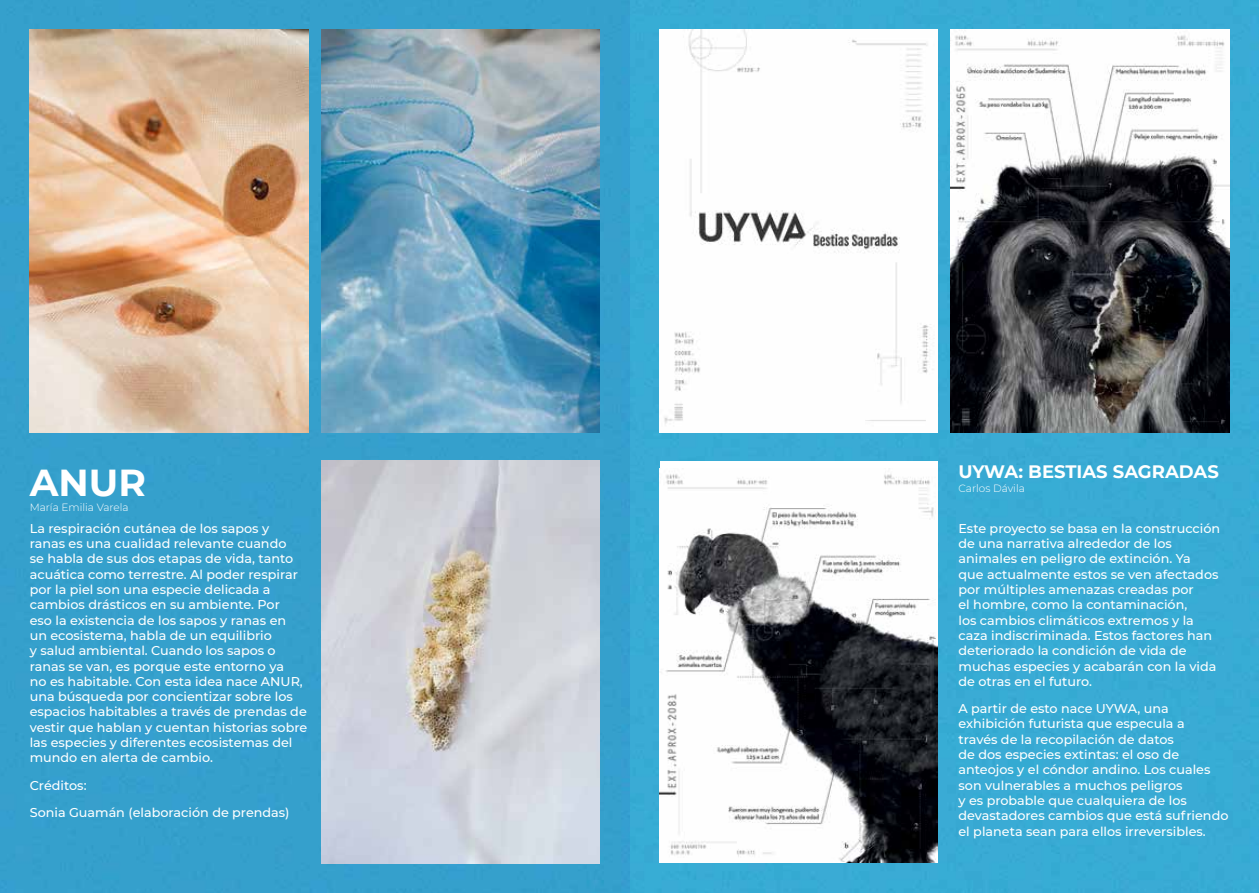
<style>
.page{position:relative;width:1259px;height:893px;background:#fff}
.page>*{position:absolute;margin:0;border:0;box-sizing:border-box;transform-origin:0 0}
.t1{font:700 37.5px "Montserrat";color:#fff}
.t2{font:700 18px "Montserrat";color:#fff}
.t3{font:500 12.75px/15.3px "Montserrat";color:#fff}
.t4{font:300 10.5px "Montserrat";color:#fff}
</style>
<div class="page">
<img style="left:0;top:0;width:1259px;height:893px">
<img style="left:659px;top:469px;width:279px;height:393px">
<img style="left:950px;top:30px;width:279px;height:403px">
<img style="left:659px;top:30px;width:279px;height:403px">
<img style="left:321px;top:460px;width:279px;height:403px">
<img style="left:321px;top:30px;width:279px;height:403px">
<img style="left:30px;top:30px;width:278px;height:403px">
<h1 class="t1" style="left:30px;top:456px;width:118px">ANUR</h1>
<p class="t4" style="left:30px;top:500px;width:100px">María Emilia Varela</p>
<p class="t3" style="left:30px;top:520px;width:279px">La respiración cutánea de los sapos y ranas es una cualidad relevante cuando<br>se habla de sus dos etapas de vida, tanto acuática como terrestre. Al poder respirar por la piel son una especie delicada a cambios drásticos en su ambiente. Por<br>eso la existencia de los sapos y ranas en<br>un ecosistema, habla de un equilibrio<br>y salud ambiental. Cuando los sapos o ranas se van, es porque este entorno ya<br>no es habitable. Con esta idea nace ANUR, una búsqueda por concientizar sobre los espacios habitables a través de prendas de vestir que hablan y cuentan historias sobre las especies y diferentes ecosistemas del mundo en alerta de cambio.</p>
<p class="t3" style="left:30px;top:771px;width:261px;line-height:27.3px">Créditos:<br>Sonia Guamán (elaboración de prendas)</p>
<h2 class="t2" style="left:958px;top:458px;width:262px">UYWA: BESTIAS SAGRADAS</h2>
<p class="t4" style="left:958px;top:481px;width:68px">Carlos Dávila</p>
<p class="t3" style="left:958px;top:520px;width:263px">Este proyecto se basa en la construcción de una narrativa alrededor de los animales en peligro de extinción. Ya<br>que actualmente estos se ven afectados por múltiples amenazas creadas por<br>el hombre, como la contaminación,<br>los cambios climáticos extremos y la caza indiscriminada. Estos factores han deteriorado la condición de vida de muchas especies y acabarán con la vida de otras en el futuro.</p>
<p class="t3" style="left:958px;top:700px;width:271px">A partir de esto nace UYWA, una exhibición futurista que especula a<br>través de la recopilación de datos<br>de dos especies extintas: el oso de anteojos y el cóndor andino. Los cuales son vulnerables a muchos peligros<br>y es probable que cualquiera de los devastadores cambios que está sufriendo el planeta sean para ellos irreversibles.</p>
</div>
